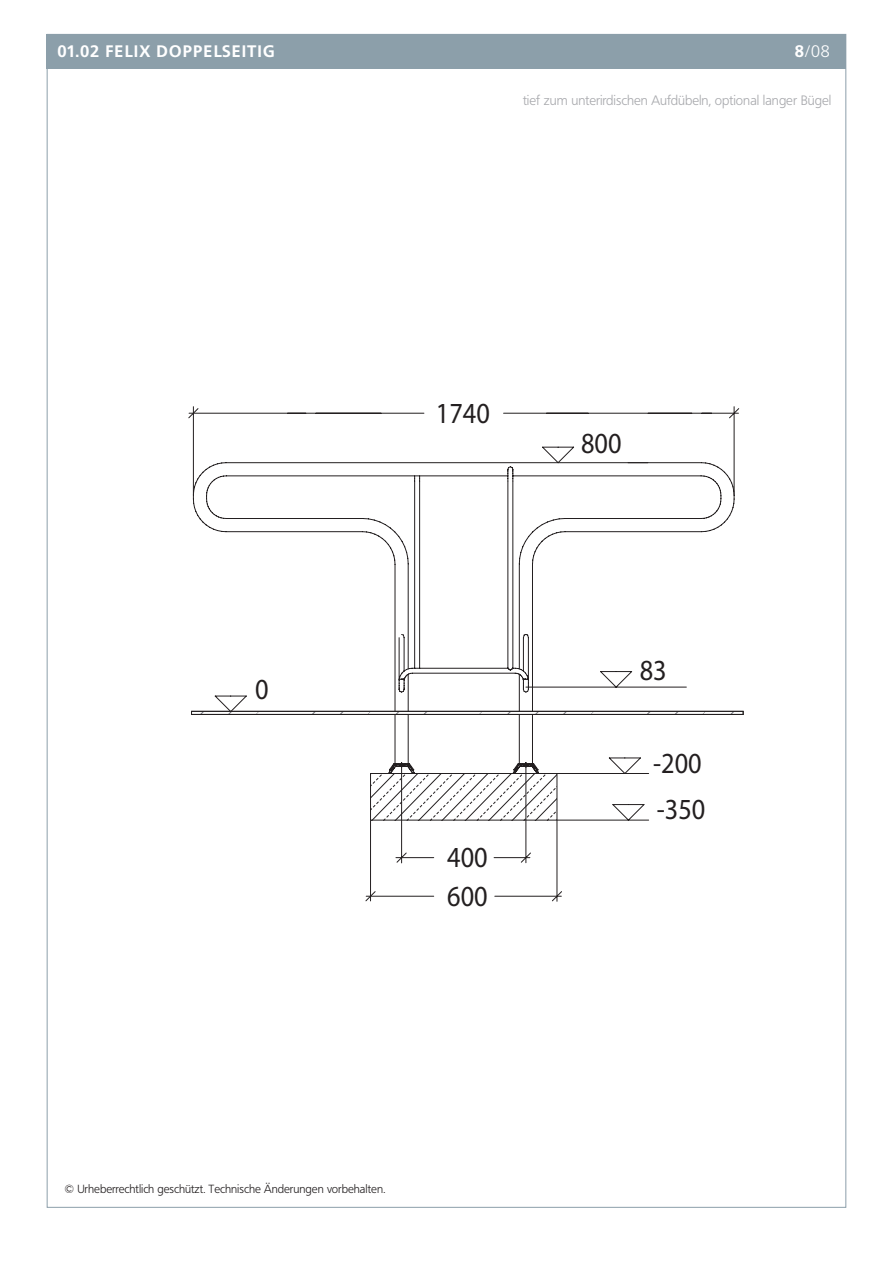
<style>
.page{position:relative;width:893px;height:1263px;background:#fff}
.page>*{position:absolute;margin:0;border:0;box-sizing:border-box;transform-origin:0 0}
.t1{font:29.25px "Myriad";color:#231f20;scale:.9 1}
.t2{font:700 16.5px "Frutiger BQ";letter-spacing:.07em;color:#fff}
.t3{font:300 16.5px "Frutiger BQ";color:#fff}
.t4{font:300 13.5px "Frutiger BQ";color:#a8a9ad}
.t5{font:300 11.7px "Frutiger BQ";color:#231f20}
.s1{font-weight:700}
</style>
<div class="page">
<div style="left:47px;top:34px;width:799px;height:1174px;background:#fff;border:1px solid #8c9faa"></div>
<div style="left:47px;top:34px;width:799px;height:34px;background:#8c9faa"></div>
<hr style="left:192px;top:711px;width:551px;height:1px;background:#231f20">
<hr style="left:192px;top:714px;width:551px;height:1px;background:#231f20">
<svg style="left:189px;top:406px;width:550px;height:309px"></svg>
<svg style="left:215px;top:476px;width:471px;height:425px"></svg>
<h2 class="t2" style="left:57px;top:42px;width:219px">01.02 FELIX DOPPELSEITIG</h2>
<h2 class="t3" style="left:795px;top:42px;width:37px"><span class="s1">8</span>/08</h2>
<p class="t4" style="left:523px;top:92px;width:310px">tief zum unterirdischen Aufdübeln, optional langer Bügel</p>
<h1 class="t1" style="left:255px;top:675px;width:16px">0</h1>
<h1 class="t1" style="left:436px;top:399px;width:61px">1740</h1>
<h1 class="t1" style="left:447px;top:843px;width:46px">400</h1>
<h1 class="t1" style="left:447px;top:881px;width:46px">600</h1>
<h1 class="t1" style="left:581px;top:429px;width:46px">800</h1>
<h1 class="t1" style="left:640px;top:656px;width:31px">83</h1>
<h1 class="t1" style="left:653px;top:748px;width:55px">-200</h1>
<h1 class="t1" style="left:657px;top:795px;width:55px">-350</h1>
<p class="t5" style="left:64px;top:1182px;width:322px">© Urheberrechtlich geschützt. Technische Änderungen vorbehalten.</p>
</div>
